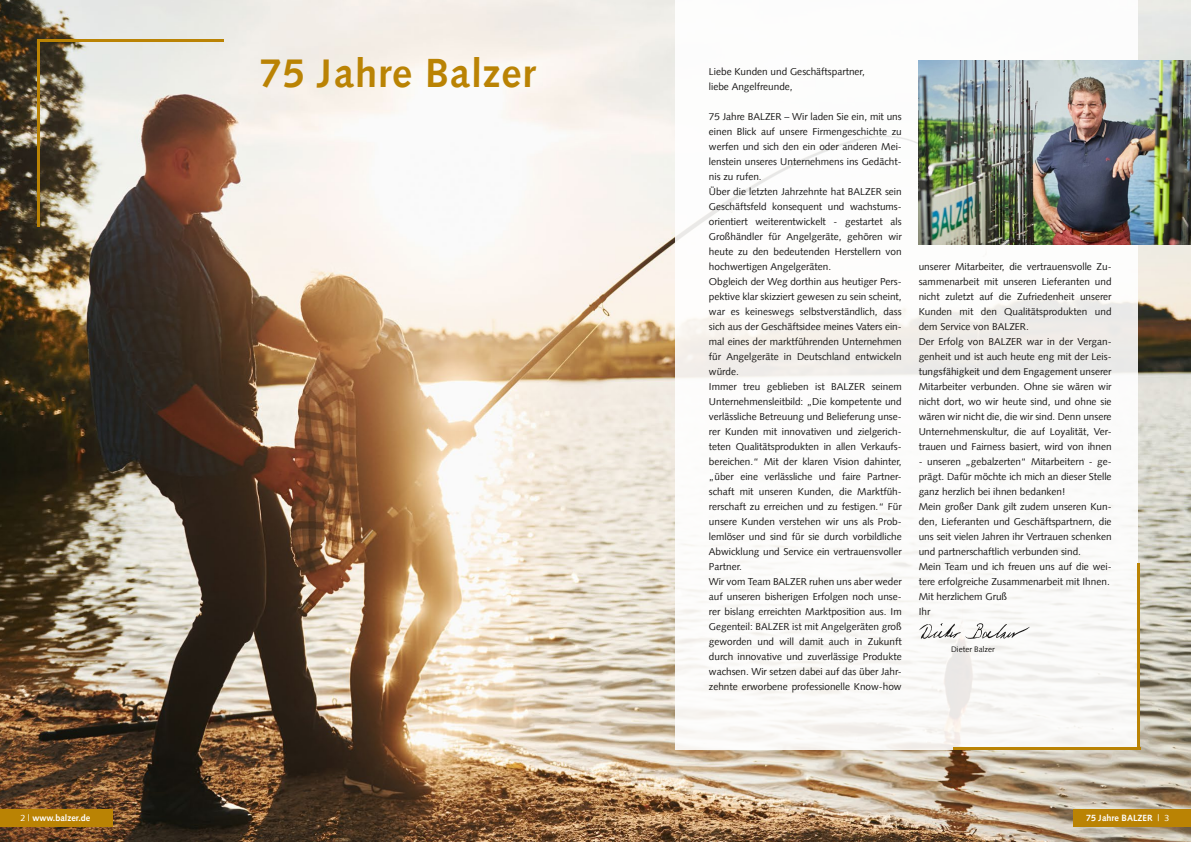
<style>
.page{position:relative;width:1191px;height:842px;background:#fff}
.page>*{position:absolute;margin:0;border:0;box-sizing:border-box;transform-origin:0 0}
.t1{font:700 40px "Syntax Com";letter-spacing:.02em;color:#ba8304}
.t2{font:10px/15px "Syntax Com";color:#181716}
.t3{font:700 9px "Syntax Com";color:#fff}
.t4{font:8px "Syntax Com";color:#181716}
.s1{font-weight:400}
</style>
<div class="page">
<img style="left:0;top:0;width:1191px;height:842px">
<div style="left:0;top:809px;width:113px;height:17px;background:#ba8304"></div>
<div style="left:1072px;top:809px;width:119px;height:17px;background:#ba8304"></div>
<div style="left:675px;top:0;width:462px;height:750px;background:#fff"></div>
<hr style="left:1137px;top:563px;width:3px;height:184px;background:#ba8304">
<hr style="left:953px;top:747px;width:187px;height:3px;background:#ba8304">
<hr style="left:40px;top:39px;width:184px;height:3px;background:#ba8304">
<hr style="left:37px;top:39px;width:3px;height:187px;background:#ba8304">
<svg style="left:918px;top:621px;width:112px;height:20px"></svg>
<img style="left:918px;top:60px;width:273px;height:184px">
<h1 class="t1" style="left:260px;top:49px;width:277px">75 Jahre Balzer</h1>
<p class="t2" style="left:709px;top:64px;width:157px">Liebe Kunden und Geschäftspartner, liebe Angelfreunde,</p>
<p class="t2" style="left:709px;top:109px;width:194px">75 Jahre BALZER – Wir laden Sie ein, mit uns einen Blick auf unsere Firmengeschichte zu werfen und sich den ein oder anderen Mei&shy;lenstein unseres Unternehmens ins Gedächt&shy;nis zu rufen.<br>Über die letzten Jahrzehnte hat BALZER sein Geschäftsfeld konsequent und wachstums&shy;orientiert weiterentwickelt - gestartet als Großhändler für Angelgeräte, gehören wir heute zu den bedeutenden Herstellern von hochwertigen Angelgeräten.<br>Obgleich der Weg dorthin aus heutiger Pers&shy;pektive klar skizziert gewesen zu sein scheint, war es keineswegs selbstverständlich, dass sich aus der Geschäftsidee meines Vaters ein&shy;mal eines der marktführenden Unternehmen für Angelgeräte in Deutschland entwickeln würde.<br>Immer treu geblieben ist BALZER seinem Unternehmensleitbild: „Die kompetente und verlässliche Betreuung und Belieferung unse&shy;rer Kunden mit innovativen und zielgerich&shy;teten Qualitätsprodukten in allen Verkaufs&shy;bereichen.“ Mit der klaren Vision dahinter, „über eine verlässliche und faire Partner&shy;schaft mit unseren Kunden, die Marktfüh&shy;rerschaft zu erreichen und zu festigen.“ Für unsere Kunden verstehen wir uns als Prob&shy;lemlöser und sind für sie durch vorbildliche Abwicklung und Service ein vertrauensvoller Partner.<br>Wir vom Team BALZER ruhen uns aber weder auf unseren bisherigen Erfolgen noch unse&shy;rer bislang erreichten Marktposition aus. Im Gegenteil: BALZER ist mit Angelgeräten groß geworden und will damit auch in Zukunft durch innovative und zuverlässige Produkte wachsen. Wir setzen dabei auf das über Jahr&shy;zehnte erworbene professionelle Know-how</p>
<p class="t2" style="left:918px;top:259px;width:194px">unserer Mitarbeiter, die vertrauensvolle Zu&shy;sammenarbeit mit unseren Lieferanten und nicht zuletzt auf die Zufriedenheit unserer Kunden mit den Qualitätsprodukten und dem Service von BALZER.<br>Der Erfolg von BALZER war in der Vergan&shy;genheit und ist auch heute eng mit der Leis&shy;tungsfähigkeit und dem Engagement unserer Mitarbeiter verbunden. Ohne sie wären wir nicht dort, wo wir heute sind, und ohne sie wären wir nicht die, die wir sind. Denn unsere Unternehmenskultur, die auf Loyalität, Ver&shy;trauen und Fairness basiert, wird von ihnen</p>
<p class="t2" style="left:918px;top:454px;width:194px">- unseren „gebalzerten“ Mitarbeitern - ge&shy;prägt. Dafür möchte ich mich an dieser Stelle ganz herzlich bei ihnen bedanken!<br>Mein großer Dank gilt zudem unseren Kun&shy;den, Lieferanten und Geschäftspartnern, die uns seit vielen Jahren ihr Vertrauen schenken und partnerschaftlich verbunden sind.<br>Mein Team und ich freuen uns auf die wei&shy;tere erfolgreiche Zusammenarbeit mit Ihnen.<br>Mit herzlichem Gruß<br>Ihr</p>
<p class="t4" style="left:951px;top:644px;width:45px">Dieter Balzer</p>
<p class="t3" style="left:20px;top:813px;width:72px"><span class="s1">2 |</span> www.balzer.de</p>
<p class="t3" style="left:1086px;top:813px;width:85px">75 Jahre BALZER <span class="s1">| 3</span></p>
</div>
